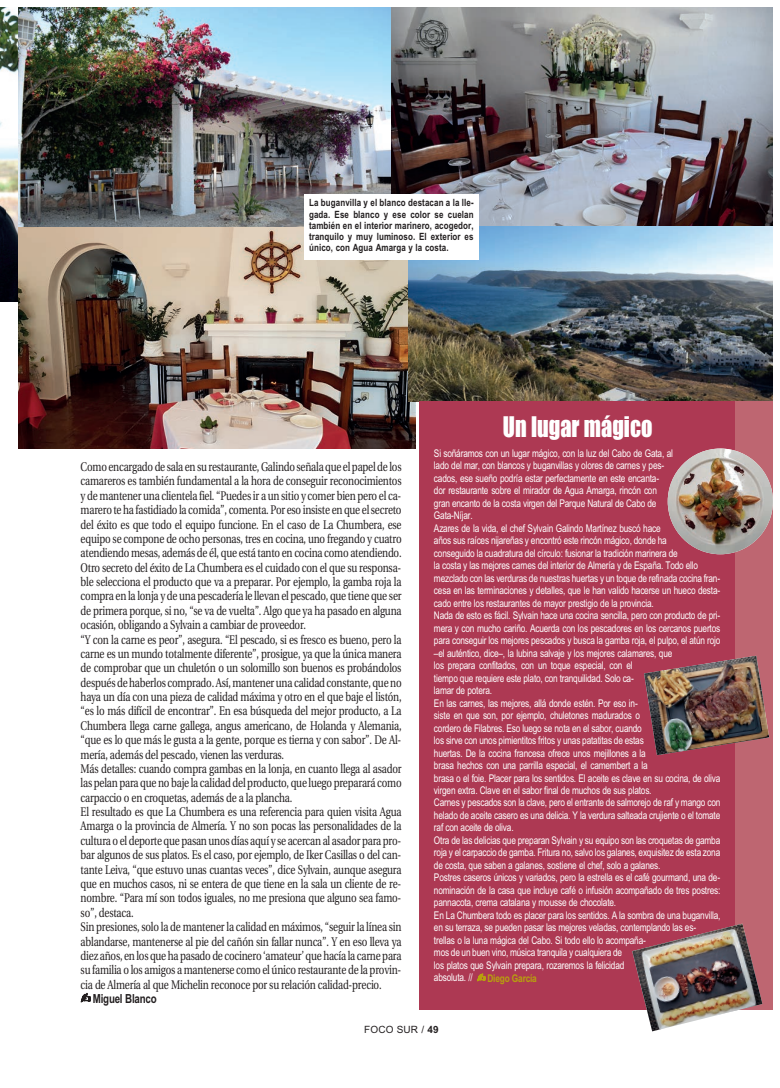
<style>
.page{position:relative;width:780px;height:1088px;background:#fff}
.page>*{position:absolute;margin:0;border:0;box-sizing:border-box;transform-origin:0 0}
.t1{font:26.25px "Impact";color:#fff;scale:.85 1}
.t2{font:12.5px/14.4px "Utopia";letter-spacing:-.02em;color:#231f20;scale:.78 1}
.t3{font:700 12.5px "Arial";letter-spacing:-.02em;color:#231f20;scale:.78 1}
.t4{font:10.62px/12.5px "Arial";letter-spacing:-.02em;color:#fff;scale:.78 1}
.t5{font:700 10px/11.2px "Arial";letter-spacing:.01em;color:#231f20;text-align:justify;scale:.8 1}
.t6{font:10px "Arial";letter-spacing:.01em;color:#231f20}
.s1{color:#b7a10d}
.s2{font-weight:700;color:#b7a10d}
.s3{font-weight:700}
</style>
<div class="page">
<img style="left:0;top:7px;width:19px;height:294px">
<img style="left:19px;top:7px;width:372px;height:221px">
<img style="left:19px;top:228px;width:396px;height:220px">
<img style="left:391px;top:7px;width:381px;height:220px">
<img style="left:409px;top:227px;width:363px;height:174px">
<div style="left:419px;top:401px;width:316px;height:609px;background:#ad3953"></div>
<div style="left:735px;top:401px;width:37px;height:609px;background:#be6671"></div>
<img style="left:667px;top:448px;width:105px;height:106px;border-radius:50%">
<div style="left:304px;top:194px;width:174px;height:65px;background:#fff"></div>
<img style="left:644px;top:656px;width:125px;height:99px">
<img style="left:632px;top:923px;width:130px;height:108px">
<p class="t5" style="left:309px;top:198px;width:207px">La buganvilla y el blanco destacan a la lle&shy;gada. Ese blanco y ese color se cuelan también en el interior marinero, acogedor, tranquilo y muy luminoso. El exterior es único, con Agua Amarga y la costa.</p>
<h1 class="t1" style="left:502px;top:407px;width:178px">Un lugar mágico</h1>
<p class="t4" style="left:434px;top:447px;width:368px">Si soñáramos con un lugar mágico, con la luz del Cabo de Gata, al<br>lado del mar, con blancos y buganvillas y olores de carnes y pes-<br>cados, ese sueño podría estar perfectamente en este encanta-<br>dor restaurante sobre el mirador de Agua Amarga, rincón con<br>gran encanto de la costa virgen del Parque Natural de Cabo de<br>Gata-Níjar.<br>Azares de la vida, el chef Sylvain Galindo Martínez buscó hace<br>años sus raíces nijareñas y encontró este rincón mágico, donde ha<br>conseguido la cuadratura del círculo: fusionar la tradición marinera de<br>la costa y las mejores carnes del interior de Almería y de España. Todo ello mezclado con las verduras de nuestras huertas y un toque de refinada cocina fran&shy;cesa en las terminaciones y detalles, que le han valido hacerse un hueco desta&shy;cado entre los restaurantes de mayor prestigio de la provincia.<br>Nada de esto es fácil. Sylvain hace una cocina sencilla, pero con producto de pri&shy;mera y con mucho cariño. Acuerda con los pescadores en los cercanos puertos para conseguir los mejores pescados y busca la gamba roja, el pulpo, el atún rojo –el auténtico, dice–, la lubina salvaje y los mejores calamares, que<br>los prepara confitados, con un toque especial, con el<br>tiempo que requiere este plato, con tranquilidad. Solo ca-<br>lamar de potera.<br>En las carnes, las mejores, allá donde estén. Por eso in-<br>siste en que son, por ejemplo, chuletones madurados o<br>cordero de Filabres. Eso luego se nota en el sabor, cuando<br>los sirve con unos pimientitos fritos y unas patatitas de estas<br>huertas. De la cocina francesa ofrece unos mejillones a la<br>brasa hechos con una parrilla especial, el camembert a la<br>brasa o el foie. Placer para los sentidos. El aceite es clave en su cocina, de oliva virgen extra. Clave en el sabor final de muchos de sus platos.<br>Carnes y pescados son la clave, pero el entrante de salmorejo de raf y mango con helado de aceite casero es una delicia. Y la verdura salteada crujiente o el tomate raf con aceite de oliva.<br>Otra de las delicias que preparan Sylvain y su equipo son las croquetas de gamba roja y el carpaccio de gamba. Fritura no, salvo los galanes, exquisitez de esta zona de costa, que saben a galanes, sostiene el chef, solo a galanes.<br>Postres caseros únicos y variados, pero la estrella es el café gourmand, una de&shy;nominación de la casa que incluye café o infusión acompañado de tres postres: pannacota, crema catalana y mousse de chocolate.<br>En La Chumbera todo es placer para los sentidos. A la sombra de una buganvilla, en su terraza, se pueden pasar las mejores veladas, contemplando las es-<br>trellas o la luna mágica del Cabo. Si todo ello lo acompaña-<br>mos de un buen vino, música tranquila y cualquiera de<br>los platos que Sylvain prepara, rozaremos la felicidad<br>absoluta. // <span class="s1">✍</span> <span class="s2">Diego García</span></p>
<p class="t2" style="left:81px;top:460px;width:413px">Como encargado de sala en su restaurante, Galindo señala que el papel de los camareros es también fundamental a la hora de conseguir reconocimientos y de mantener una clientela fiel. “Puedes ir a un sitio y comer bien pero el ca&shy;marero te ha fastidiado la comida”, comenta. Por eso insiste en que el secreto del éxito es que todo el equipo funcione. En el caso de La Chumbera, ese equipo se compone de ocho personas, tres en cocina, uno fregando y cuatro atendiendo mesas, además de él, que está tanto en cocina como atendiendo.<br>Otro secreto del éxito de La Chumbera es el cuidado con el que su responsa&shy;ble selecciona el producto que va a preparar. Por ejemplo, la gamba roja la compra en la lonja y de una pescadería le llevan el pescado, que tiene que ser de primera porque, si no, “se va de vuelta”. Algo que ya ha pasado en alguna ocasión, obligando a Sylvain a cambiar de proveedor.<br>“Y con la carne es peor”, asegura. “El pescado, si es fresco es bueno, pero la carne es un mundo totalmente diferente”, prosigue, ya que la única manera de comprobar que un chuletón o un solomillo son buenos es probándolos después de haberlos comprado. Así, mantener una calidad constante, que no haya un día con una pieza de calidad máxima y otro en el que baje el listón, “es lo más difícil de encontrar”. En esa búsqueda del mejor producto, a La Chumbera llega carne gallega, angus americano, de Holanda y Alemania, “que es lo que más le gusta a la gente, porque es tierna y con sabor”. De Al&shy;mería, además del pescado, vienen las verduras.<br>Más detalles: cuando compra gambas en la lonja, en cuanto llega al asador las pelan para que no baje la calidad del producto, que luego preparará como carpaccio o en croquetas, además de a la plancha.<br>El resultado es que La Chumbera es una referencia para quien visita Agua Amarga o la provincia de Almería. Y no son pocas las personalidades de la cultura o el deporte que pasan unos días aquí y se acercan al asador para pro&shy;bar algunos de sus platos. Es el caso, por ejemplo, de Iker Casillas o del can&shy;tante Leiva, “que estuvo unas cuantas veces”, dice Sylvain, aunque asegura que en muchos casos, ni se entera de que tiene en la sala un cliente de re&shy;nombre. “Para mí son todos iguales, no me presiona que alguno sea famo&shy;so”, destaca.<br>Sin presiones, solo la de mantener la calidad en máximos, “seguir la línea sin ablandarse, mantenerse al pie del cañón sin fallar nunca”. Y en eso lleva ya diez años, en los que ha pasado de cocinero ‘amateur’ que hacía la carne para su familia o los amigos a mantenerse como el único restaurante de la provin&shy;cia de Almería al que Michelin reconoce por su relación calidad-precio.</p>
<p class="t3" style="left:81px;top:990px;width:99px">✍ Miguel Blanco</p>
<p class="t6" style="left:364px;top:1022px;width:76px">FOCO SUR / <span class="s3">49</span></p>
</div>
